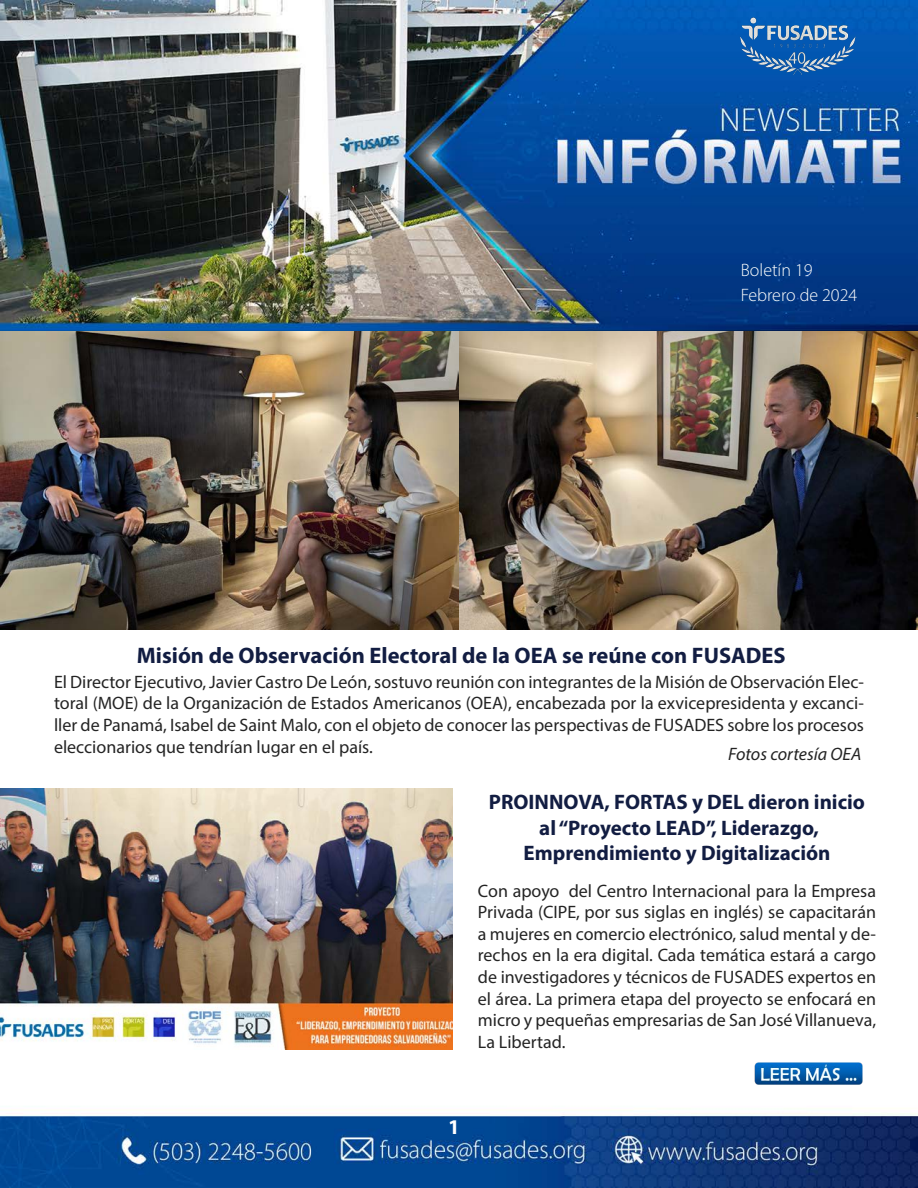
<style>
.page{position:relative;width:918px;height:1188px;background:#fff}
.page>*{position:absolute;margin:0;border:0;box-sizing:border-box;transform-origin:0 0}
.t1{font:700 22.5px "Myriad Pro";color:#121d42}
.t2{font:700 21px "Myriad Pro";color:#121d42}
.t3{font:700 21px "Myriad Pro";color:#fff}
.t4{font:18px/21.6px "Myriad Pro";color:#242424;text-align:justify}
.t5{font:300 18px "Myriad Pro";color:#fff}
.t6{font:italic 18px "Myriad Pro";color:#242424}
</style>
<div class="page">
<img style="left:0;top:0;width:918px;height:1188px">
<img style="left:737px;top:14px;width:122px;height:62px">
<img style="left:0;top:332px;width:918px;height:297px">
<img style="left:0;top:788px;width:452px;height:262px">
<img style="left:754px;top:1061px;width:110px;height:25px">
<p class="t5" style="left:741px;top:259px;width:73px">Boletín 19</p>
<p class="t5" style="left:741px;top:284px;width:118px">Febrero de 2024</p>
<p class="t1" style="left:137px;top:641px;width:651px">Misión de Observación Electoral de la OEA se reúne con FUSADES</p>
<p class="t4" style="left:54px;top:671px;width:812px">El Director Ejecutivo, Javier Castro De León, sostuvo reunión con integrantes de la Misión de Observación Elec&shy;toral (MOE) de la Organización de Estados Americanos (OEA), encabezada por la exvicepresidenta y excanci&shy;ller de Panamá, Isabel de Saint Malo, con el objeto de conocer las perspectivas de FUSADES sobre los procesos eleccionarios que tendrían lugar en el país.</p>
<p class="t6" style="left:728px;top:743px;width:135px">Fotos cortesía OEA</p>
<p class="t2" style="left:489px;top:789px;width:378px">PROINNOVA, FORTAS y DEL dieron inicio</p>
<p class="t2" style="left:539px;top:814px;width:281px">al “Proyecto LEAD”, Liderazgo,</p>
<p class="t2" style="left:524px;top:839px;width:308px">Emprendimiento y Digitalización</p>
<p class="t4" style="left:478px;top:880px;width:400px">Con apoyo del Centro Internacional para la Empresa Privada (CIPE, por sus siglas en inglés) se capacitarán a mujeres en comercio electrónico, salud mental y de&shy;rechos en la era digital. Cada temática estará a cargo de investigadores y técnicos de FUSADES expertos en el área. La primera etapa del proyecto se enfocará en micro y pequeñas empresarias de San José Villanueva, La Libertad.</p>
<p class="t3" style="left:448px;top:1113px;width:13px">1</p>
</div>
